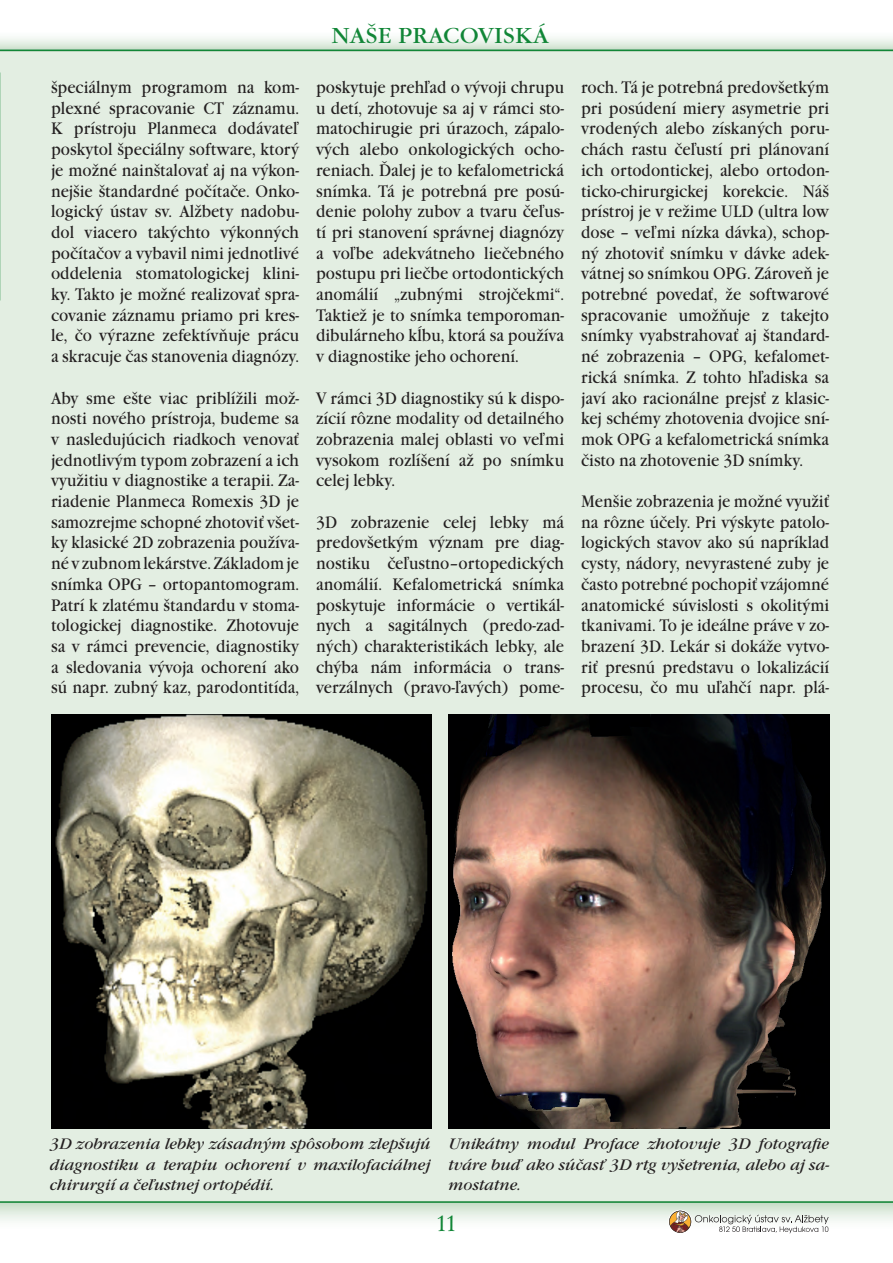
<style>
.page{position:relative;width:893px;height:1263px;background:#fff}
.page>*{position:absolute;margin:0;border:0;box-sizing:border-box;transform-origin:0 0}
.t1{font:24px "Garamond No 2 TOT";color:#118637;scale:1.04 1}
.t2{font:22.5px "Garamond Itc TOT";letter-spacing:.015em;color:#118637;scale:1.04 1}
.t3{font:17.25px/20.7px "Garamond Itc TOT";color:#231f20;text-align:justify;scale:.9 1}
.t4{font:italic 15.75px/20.7px "Garamond Itc TOT";color:#231f20;text-align:justify}
</style>
<div class="page">
<div style="left:0;top:50px;width:893px;height:1180px;background:#e3eee2"></div>
<svg style="left:0;top:38px;width:893px;height:12px"></svg>
<div style="left:0;top:1201px;width:893px;height:30px;background:linear-gradient(to bottom,#c8ddc9,#fff)"></div>
<hr style="left:0;top:50px;width:893px;height:1px;background:#118637">
<hr style="left:0;top:1201px;width:893px;height:2px;background:#118637">
<svg style="left:668px;top:1210px;width:24px;height:23px"></svg>
<svg style="left:669px;top:1211px;width:160px;height:22px"></svg>
<img style="left:51px;top:714px;width:381px;height:414px">
<img style="left:449px;top:714px;width:380px;height:414px">
<p class="t3" style="left:51px;top:77px;width:277px">špeciálnym programom na kom&shy;plexné spracovanie CT záznamu.<br>K prístroju Planmeca dodávateľ poskytol špeciálny software, ktorý je možné nainštalovať aj na výkon&shy;nejšie štandardné počítače. Onko&shy;logický ústav sv. Alžbety nadobu&shy;dol viacero takýchto výkonných počítačov a vybavil nimi jednotlivé oddelenia stomatologickej klini&shy;ky. Takto je možné realizovať spra&shy;covanie záznamu priamo pri kres&shy;le, čo výrazne zefektívňuje prácu a skracuje čas stanovenia diagnózy.</p>
<p class="t3" style="left:51px;top:388px;width:277px">Aby sme ešte viac priblížili mož&shy;nosti nového prístroja, budeme sa v nasledujúcich riadkoch venovať jednotlivým typom zobrazení a ich využitiu v diagnostike a terapii. Za&shy;riadenie Planmeca Romexis 3D je samozrejme schopné zhotoviť všet&shy;ky klasické 2D zobrazenia používa&shy;né v zubnom lekárstve. Základom je snímka OPG – ortopantomogram.<br>Patrí k zlatému štandardu v stoma&shy;tologickej diagnostike. Zhotovuje sa v rámci prevencie, diagnostiky a sledovania vývoja ochorení ako sú napr. zubný kaz, parodontitída,</p>
<h2 class="t2" style="left:331px;top:23px;width:211px">NAŠE PRACOVISKÁ</h2>
<p class="t3" style="left:316px;top:77px;width:277px">poskytuje prehľad o vývoji chrupu u detí, zhotovuje sa aj v rámci sto&shy;matochirugie pri úrazoch, zápalo&shy;vých alebo onkologických ocho&shy;reniach. Ďalej je to kefalometrická snímka. Tá je potrebná pre posú&shy;denie polohy zubov a tvaru čeľus&shy;tí pri stanovení správnej diagnózy a voľbe adekvátneho liečebného postupu pri liečbe ortodontických anomálií „zubnými strojčekmi“.<br>Taktiež je to snímka temporoman&shy;dibulárneho kĺbu, ktorá sa používa v diagnostike jeho ochorení.</p>
<p class="t3" style="left:316px;top:388px;width:277px">V rámci 3D diagnostiky sú k dispo&shy;zícií rôzne modality od detailného zobrazenia malej oblasti vo veľmi vysokom rozlíšení až po snímku celej lebky.</p>
<p class="t3" style="left:316px;top:512px;width:277px">3D zobrazenie celej lebky má predovšetkým význam pre diag&shy;nostiku čeľustno–ortopedických anomálií. Kefalometrická snímka poskytuje informácie o vertikál&shy;nych a sagitálnych (predo-zad&shy;ných) charakteristikách lebky, ale chýba nám informácia o trans&shy;verzálnych (pravo-ľavých) pome-</p>
<p class="t3" style="left:581px;top:77px;width:277px">roch. Tá je potrebná predovšetkým pri posúdení miery asymetrie pri vrodených alebo získaných poru&shy;chách rastu čeľustí pri plánovaní ich ortodontickej, alebo ortodon&shy;ticko-chirurgickej korekcie. Náš prístroj je v režime ULD (ultra low dose – veľmi nízka dávka), schop&shy;ný zhotoviť snímku v dávke adek&shy;vátnej so snímkou OPG. Zároveň je potrebné povedať, že softwarové spracovanie umožňuje z takejto snímky vyabstrahovať aj štandard&shy;né zobrazenia – OPG, kefalomet&shy;rická snímka. Z tohto hľadiska sa javí ako racionálne prejsť z klasic&shy;kej schémy zhotovenia dvojice sní&shy;mok OPG a kefalometrická snímka čisto na zhotovenie 3D snímky.</p>
<p class="t3" style="left:581px;top:491px;width:277px">Menšie zobrazenia je možné využiť na rôzne účely. Pri výskyte patolo&shy;logických stavov ako sú napríklad cysty, nádory, nevyrastené zuby je často potrebné pochopiť vzájomné anatomické súvislosti s okolitými tkanivami. To je ideálne práve v zo&shy;brazení 3D. Lekár si dokáže vytvo&shy;riť presnú predstavu o lokalizácií procesu, čo mu uľahčí napr. plá-</p>
<p class="t4" style="left:50px;top:1133px;width:382px">3D zobrazenia lebky zásadným spôsobom zlepšujú diagnostiku a terapiu ochorení v maxilofaciálnej chirurgií a čeľustnej ortopédií.</p>
<p class="t4" style="left:449px;top:1133px;width:382px">Unikátny modul Proface zhotovuje 3D fotografie tváre buď ako súčasť 3D rtg vyšetrenia, alebo aj sa&shy;mostatne.</p>
<h1 class="t1" style="left:436px;top:1209px;width:22px">11</h1>
</div>
